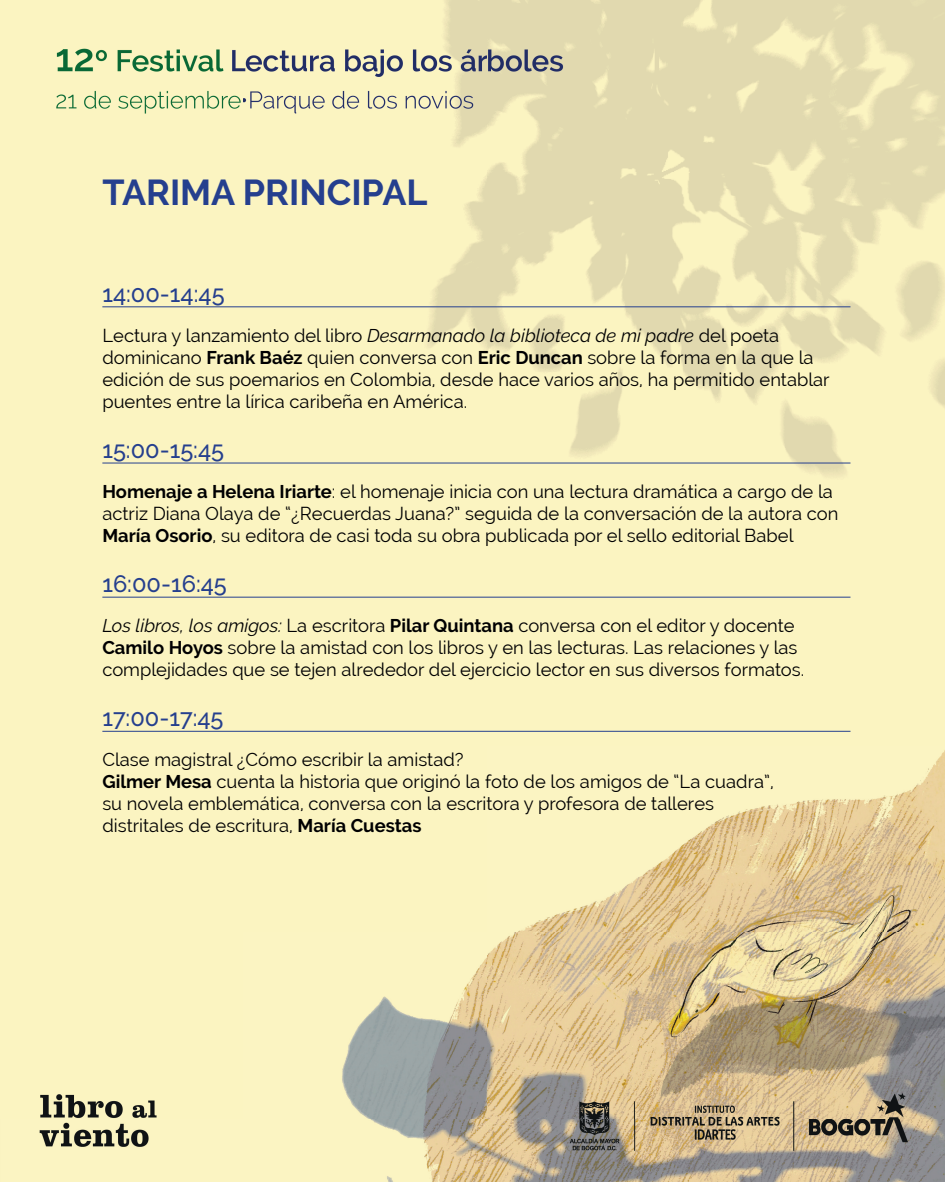
<style>
.page{position:relative;width:945px;height:1182px;background:#fff}
.page>*{position:absolute;margin:0;border:0;box-sizing:border-box;transform-origin:0 0}
.t1{font:700 35.88px "Raleway";color:#253f8e}
.t2{font:500 23.62px "Raleway";color:#253f8e}
.t3{font:18.38px/22.1px "Raleway";color:#000001}
.s1{font-style:italic}
.s2{font-weight:700}
</style>
<div class="page">
<img style="left:0;top:0;width:945px;height:1181px">
<hr style="left:102px;top:306px;width:748px;height:1px;background:#253f8e">
<hr style="left:102px;top:462px;width:748px;height:1px;background:#253f8e">
<hr style="left:102px;top:596px;width:748px;height:1px;background:#253f8e">
<hr style="left:102px;top:730px;width:748px;height:1px;background:#253f8e">
<h1 class="t1" style="left:102px;top:172px;width:327px">TARIMA PRINCIPAL</h1>
<p class="t2" style="left:102px;top:280px;width:124px">14:00-14:45</p>
<p class="t3" style="left:102px;top:324px;width:729px">Lectura y lanzamiento del libro <span class="s1">Desarmanado la biblioteca de mi padre</span> del poeta dominicano <span class="s2">Frank Baéz</span> quien conversa con <span class="s2">Eric Duncan</span> sobre la forma en la que la edición de sus poemarios en Colombia, desde hace varios años, ha permitido entablar puentes entre la lírica caribeña en América.</p>
<p class="t2" style="left:102px;top:436px;width:123px">15:00-15:45</p>
<p class="t3" style="left:102px;top:480px;width:737px"><span class="s2">Homenaje a Helena Iriarte</span>: el homenaje inicia con una lectura dramática a cargo de la actriz Diana Olaya de “¿Recuerdas Juana?” seguida de la conversación de la autora con<br><span class="s2">María Osorio</span>, su editora de casi toda su obra publicada por el sello editorial Babel</p>
<p class="t2" style="left:102px;top:570px;width:126px">16:00-16:45</p>
<p class="t3" style="left:102px;top:614px;width:703px"><span class="s1">Los libros, los amigos:</span> La escritora <span class="s2">Pilar Quintana</span> conversa con el editor y docente<br><span class="s2">Camilo Hoyos</span> sobre la amistad con los libros y en las lecturas. Las relaciones y las complejidades que se tejen alrededor del ejercicio lector en sus diversos formatos.</p>
<p class="t2" style="left:102px;top:704px;width:123px">17:00-17:45</p>
<p class="t3" style="left:102px;top:748px;width:673px">Clase magistral ¿Cómo escribir la amistad?<br><span class="s2">Gilmer Mesa</span> cuenta la historia que originó la foto de los amigos de “La cuadra”, su novela emblemática, conversa con la escritora y profesora de talleres distritales de escritura, <span class="s2">María Cuestas</span></p>
</div>
